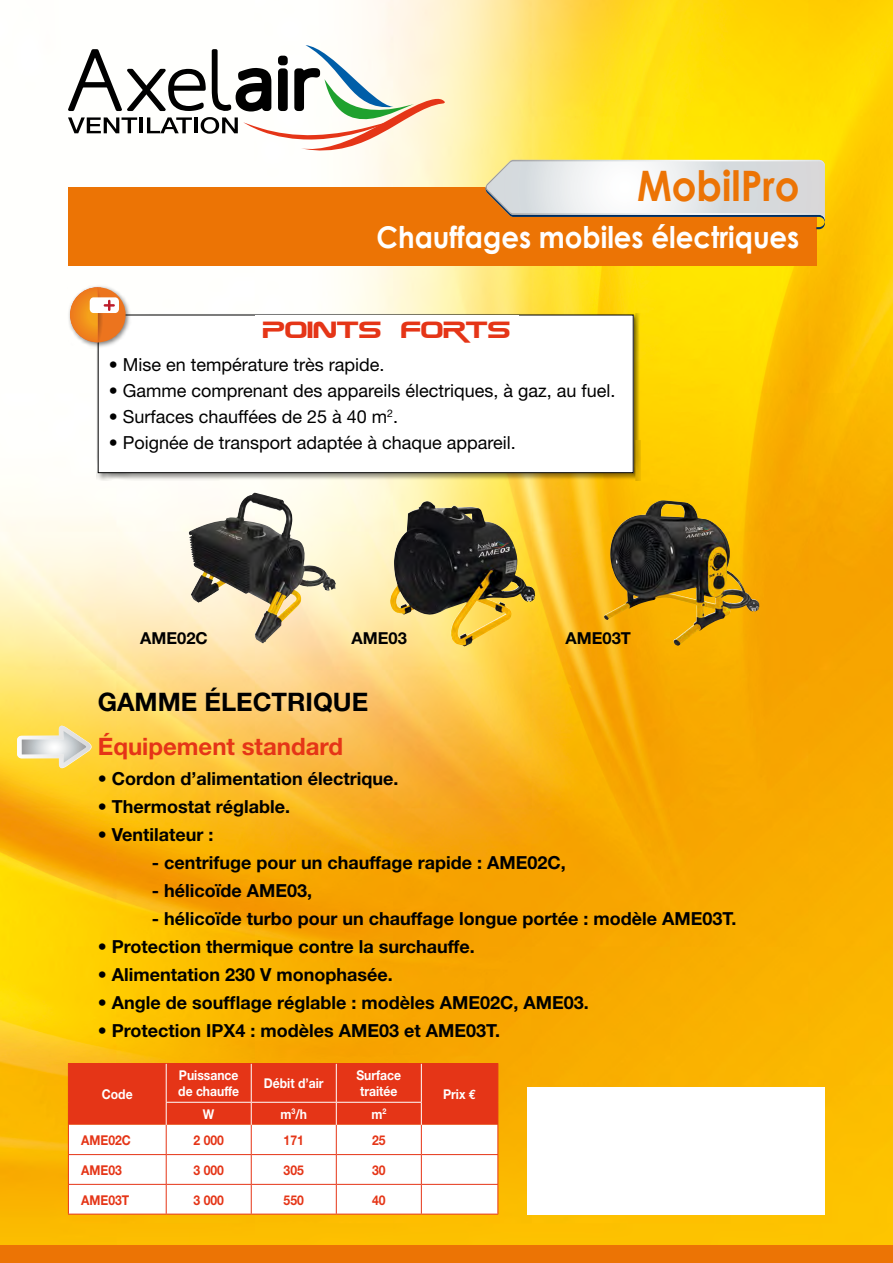
<style>
.page{position:relative;width:893px;height:1263px;background:#fff}
.page>*{position:absolute;margin:0;border:0;box-sizing:border-box;transform-origin:0 0}
.t1{font:700 42px "Century Gothic";color:#ec7405;scale:.92 1}
.t2{font:700 30px "Century Gothic";color:#fff;scale:.92 1}
.t3{font:700 25.5px "Helvetica Neue";color:#000}
.t4{font:700 24px "Helvetica Neue";color:#e53517}
.t5{font:24px "Zebulon";color:#e53517}
.t6{font:700 18px "Helvetica Neue";color:#000}
.t7{font:18px "Helvetica Neue";color:#000}
.t8{font:700 16.5px "Helvetica Neue";color:#000}
.t9{font:700 13.5px/16.2px "Helvetica Neue";color:#fff;scale:.9 1}
.t10{font:700 13.5px "Helvetica Neue";color:#e53517;scale:.9 1}
.s1{font-family:"Euro Mono"}
</style>
<div class="page">
<img style="left:0;top:0;width:893px;height:1246px">
<div style="left:0;top:1246px;width:893px;height:17px;background:#ec7405"></div>
<svg style="left:68px;top:45px;width:377px;height:105px"></svg>
<div style="left:278px;top:56px;width:10px;height:9px;border:4px solid #000;border-radius:2px"></div>
<div style="left:527px;top:1087px;width:298px;height:128px;background:#fff"></div>
<div style="left:68px;top:187px;width:748px;height:79px;background:#ec7405"></div>
<svg style="left:485px;top:160px;width:340px;height:69px"></svg>
<hr style="left:68px;top:1214px;width:98px;height:1px;background:#e53517">
<hr style="left:166px;top:1214px;width:85px;height:1px;background:#e53517">
<hr style="left:251px;top:1214px;width:85px;height:1px;background:#e53517">
<hr style="left:336px;top:1214px;width:85px;height:1px;background:#e53517">
<hr style="left:421px;top:1214px;width:77px;height:1px;background:#e53517">
<svg style="left:68px;top:1063px;width:430px;height:151px"></svg>
<hr style="left:166px;top:1102px;width:85px;height:1px;background:#fff">
<hr style="left:251px;top:1102px;width:85px;height:1px;background:#fff">
<hr style="left:336px;top:1102px;width:86px;height:1px;background:#fff">
<img style="left:189px;top:495px;width:147px;height:149px">
<img style="left:390px;top:501px;width:145px;height:145px">
<img style="left:604px;top:500px;width:155px;height:146px">
<svg style="left:17px;top:726px;width:75px;height:43px;background:#ebdb96"></svg>
<div style="left:96px;top:313px;width:545px;height:167px;background:#000;opacity:.5"></div>
<div style="left:98px;top:315px;width:535px;height:158px;background:#fff"></div>
<div style="left:98px;top:315px;width:536px;height:158px;border:1px solid #000"></div>
<div style="left:255px;top:315px;width:264px;height:29px;background:#fff"></div>
<div style="left:67px;top:284px;width:65px;height:64px;background:#000;opacity:.5"></div>
<svg style="left:70px;top:287px;width:56px;height:55px"></svg>
<h1 class="t1" style="left:637px;top:159px;width:178px">MobilPro</h1>
<h2 class="t2" style="left:377px;top:219px;width:461px">Chauffages mobiles électriques</h2>
<h3 class="t5" style="left:263px;top:314px;width:249px">POINTS FORTS</h3>
<p class="t7" style="left:109px;top:354px;width:277px">• Mise en température très rapide.</p>
<p class="t7" style="left:109px;top:380px;width:508px">• Gamme comprenant des appareils électriques, à gaz, au fuel.</p>
<p class="t7" style="left:109px;top:406px;width:291px">• Surfaces chauffées de 25 à 40 m<sup>2</sup>.</p>
<p class="t7" style="left:109px;top:432px;width:409px">• Poignée de transport adaptée à chaque appareil.</p>
<p class="t8" style="left:140px;top:628px;width:69px">AME02C</p>
<p class="t8" style="left:352px;top:628px;width:57px">AME03</p>
<p class="t8" style="left:565px;top:628px;width:67px">AME03T</p>
<h3 class="t3" style="left:98px;top:686px;width:272px">GAMME ÉLECTRIQUE</h3>
<h3 class="t4" style="left:98px;top:731px;width:247px">Équipement standard</h3>
<p class="t6" style="left:98px;top:767px;width:302px">• Cordon d’alimentation électrique.</p>
<p class="t6" style="left:98px;top:795px;width:194px">• Thermostat réglable.</p>
<p class="t6" style="left:98px;top:823px;width:117px">• Ventilateur :</p>
<p class="t6" style="left:152px;top:851px;width:416px">- centrifuge pour un chauffage rapide : AME02C,</p>
<p class="t6" style="left:152px;top:879px;width:162px">- hélicoïde AME03,</p>
<p class="t6" style="left:152px;top:907px;width:586px">- hélicoïde turbo pour un chauffage longue portée : modèle AME03T.</p>
<p class="t6" style="left:98px;top:935px;width:379px">• Protection thermique contre la surchauffe.</p>
<p class="t6" style="left:98px;top:963px;width:296px">• Alimentation 230 V monophasée.</p>
<p class="t6" style="left:98px;top:991px;width:492px">• Angle de soufflage réglable : modèles AME02C, AME03.</p>
<p class="t6" style="left:98px;top:1019px;width:404px">• Protection IPX4 : modèles AME03 et AME03T.</p>
<p class="t9" style="left:102px;top:1086px;width:36px">Code</p>
<p class="t9" style="left:178px;top:1067px;width:69px">Puissance de chauffe</p>
<p class="t9" style="left:264px;top:1075px;width:68px">Débit d’air</p>
<p class="t9" style="left:356px;top:1067px;width:51px">Surface traitée</p>
<p class="t9" style="left:203px;top:1105px;width:14px">W</p>
<p class="t9" style="left:280px;top:1105px;width:31px">m<sup>3</sup>/h</p>
<p class="t9" style="left:371px;top:1105px;width:18px">m<sup>2</sup></p>
<p class="t10" style="left:81px;top:1131px;width:57px">AME02C</p>
<p class="t10" style="left:194px;top:1131px;width:35px">2 000</p>
<p class="t10" style="left:284px;top:1131px;width:24px">171</p>
<p class="t10" style="left:372px;top:1131px;width:17px">25</p>
<p class="t10" style="left:81px;top:1161px;width:47px">AME03</p>
<p class="t10" style="left:194px;top:1161px;width:35px">3 000</p>
<p class="t10" style="left:284px;top:1161px;width:24px">305</p>
<p class="t10" style="left:372px;top:1161px;width:17px">30</p>
<p class="t10" style="left:81px;top:1191px;width:55px">AME03T</p>
<p class="t10" style="left:194px;top:1191px;width:35px">3 000</p>
<p class="t10" style="left:284px;top:1191px;width:24px">550</p>
<p class="t10" style="left:372px;top:1191px;width:17px">40</p>
<p class="t9" style="left:443px;top:1086px;width:38px">Prix <span class="s1">€</span></p>
</div>
